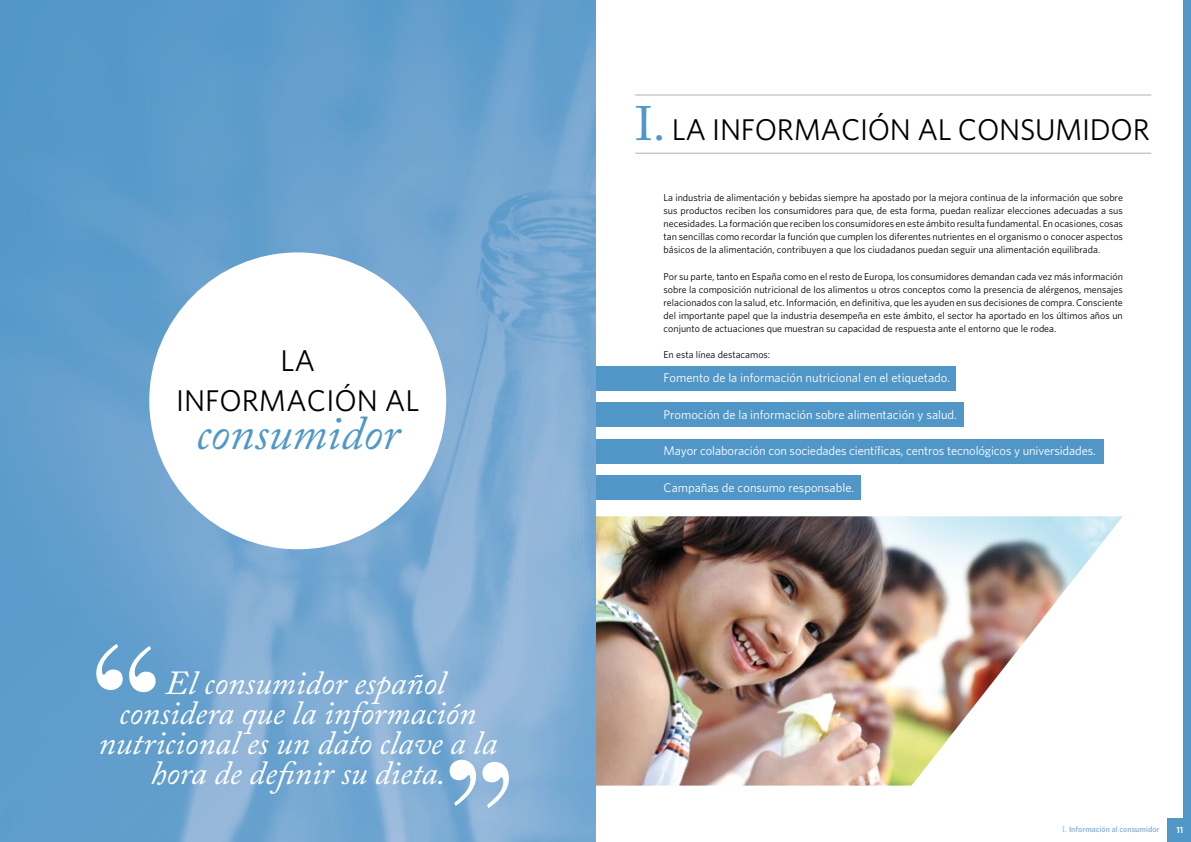
<style>
.page{position:relative;width:1191px;height:842px;background:#fff}
.page>*{position:absolute;margin:0;border:0;box-sizing:border-box;transform-origin:0 0}
.t1{font:italic 48px "Adobe Caslon Pro";color:#5097c8}
.t2{font:italic 33.5px/30px "Adobe Caslon Pro";color:#fff;text-align:center}
.t3{font:30px "Whitney";color:#000}
.t4{font:12.6px "Whitney";color:#fff}
.t5{font:10px/13px "Whitney";color:#000;text-align:justify}
.t6{font:600 9px "Whitney";color:#fff}
.t7{font:600 8px "Whitney";color:#8fb5d8}
.s1{font-family:"Adobe Caslon Pro";font-size:48px;color:#5097c8}
.s2{font-family:"Adobe Caslon Pro";font-weight:400}
</style>
<div class="page">
<img style="left:595px;top:516px;width:528px;height:270px">
<div style="left:547px;top:366px;width:409px;height:24px;background:#5097c8"></div>
<div style="left:550px;top:475px;width:310px;height:24px;background:#5097c8"></div>
<div style="left:550px;top:439px;width:554px;height:24px;background:#5097c8"></div>
<div style="left:550px;top:403px;width:414px;height:24px;background:#5097c8"></div>
<img style="left:0;top:0;width:595px;height:842px">
<hr style="left:635px;top:153px;width:516px;height:1px;background:#b1b3b4">
<hr style="left:635px;top:94px;width:516px;height:1px;background:#b1b3b4">
<div style="left:149px;top:252px;width:297px;height:297px;background:#fff;border-radius:50%"></div>
<svg style="left:96px;top:644px;width:27px;height:46px"></svg>
<svg style="left:129px;top:646px;width:27px;height:46px"></svg>
<svg style="left:482px;top:762px;width:27px;height:46px"></svg>
<svg style="left:449px;top:760px;width:27px;height:46px"></svg>
<div style="left:1183px;top:0;width:8px;height:842px;background:#5097c8"></div>
<div style="left:1167px;top:818px;width:24px;height:24px;background:#5097c8"></div>
<h3 class="t3" style="left:280px;top:343px;width:17px">LA</h3>
<h3 class="t3" style="left:176px;top:383px;width:64px">IN FORMACIÓN</h3>
<h3 class="t3" style="left:385px;top:383px;width:18px">AL</h3>
<h1 class="t1" style="left:196px;top:404px;width:205px">consumidor</h1>
<h2 class="t2" style="left:98px;top:668px;width:400px">El consumidor español considera que la información nutricional es un dato clave a la hora de definir su dieta.</h2>
<h3 class="t3" style="left:635px;top:112px;width:140px"><span class="s1">I.</span>LA INFORMACIÓN</h3>
<h3 class="t3" style="left:917px;top:112px;width:61px">AL CONSUMIDOR</h3>
<p class="t5" style="left:663px;top:191px;width:461px">La industria de alimentación y bebidas siempre ha apostado por la mejora continua de la información que sobre sus productos reciben los consumidores para que, de esta forma, puedan realizar elecciones adecuadas a sus necesidades. La formación que reciben los consumidores en este ámbito resulta fundamental. En ocasiones, cosas tan sencillas como recordar la función que cumplen los diferentes nutrientes en el organismo o conocer aspectos básicos de la alimentación, contribuyen a que los ciudadanos puedan seguir una alimentación equilibrada.</p>
<p class="t5" style="left:663px;top:269px;width:461px">Por su parte, tanto en España como en el resto de Europa, los consumidores demandan cada vez más información sobre la composición nutricional de los alimentos u otros conceptos como la presencia de alérgenos, mensajes relacionados con la salud, etc. Información, en definitiva, que les ayuden en sus decisiones de compra. Consciente del importante papel que la industria desempeña en este ámbito, el sector ha aportado en los últimos años un conjunto de actuaciones que muestran su capacidad de respuesta ante el entorno que le rodea.</p>
<p class="t5" style="left:663px;top:347px;width:108px">En esta línea destacamos:</p>
<p class="t4" style="left:663px;top:370px;width:288px">Fomento de la información nutricional en el etiquetado.</p>
<p class="t4" style="left:663px;top:407px;width:295px">Promoción de la información sobre alimentación y salud.</p>
<p class="t4" style="left:663px;top:443px;width:434px">Mayor colaboración con sociedades científicas, centros tecnológicos y universidades.</p>
<p class="t4" style="left:663px;top:480px;width:192px">Campañas de consumo responsable.</p>
<p class="t7" style="left:1062px;top:825px;width:99px"><span class="s2">I.</span> Información al consumidor</p>
<p class="t6" style="left:1175px;top:825px;width:8px">11</p>
<p class="t6" style="left:1176px;top:825px;width:8px">11</p>
</div>
